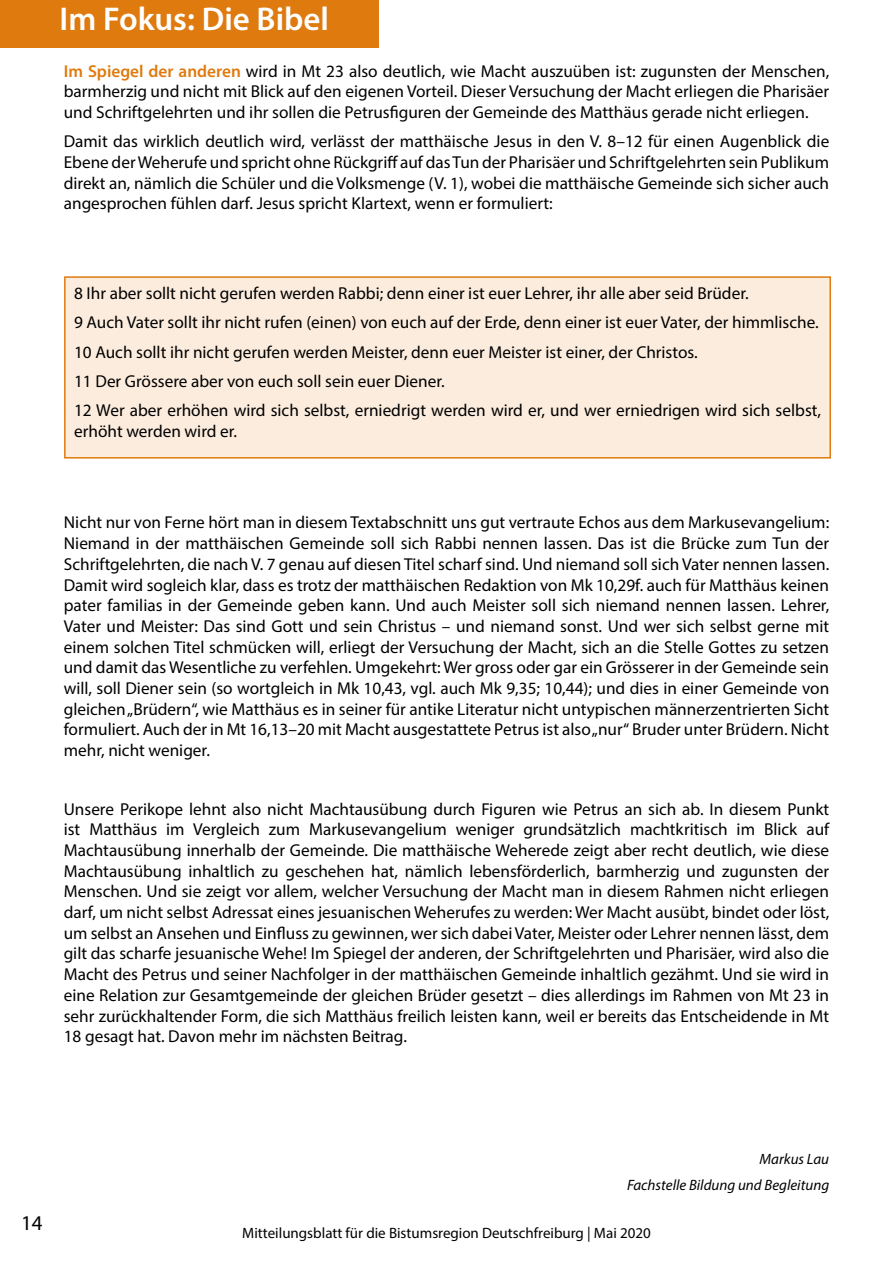
<style>
.page{position:relative;width:893px;height:1263px;background:#fff}
.page>*{position:absolute;margin:0;border:0;box-sizing:border-box;transform-origin:0 0}
.t1{font:600 33px "Myriad Pro";color:#fff}
.t2{font:21px "Myriad Pro";color:#000}
.t3{font:17.25px/20.7px "Myriad Pro";color:#000;text-align:justify}
.t4{font:15px "Myriad Pro";color:#000}
.t5{font:italic 15px/26.5px "Myriad Pro";color:#000;text-align:right}
.s1{font-weight:600;color:#df7a0e}
</style>
<div class="page">
<div style="left:0;top:0;width:378px;height:48px;background:#df7a0e"></div>
<div style="left:65px;top:277px;width:765px;height:181px;background:#fbecdd"></div>
<div style="left:64px;top:276px;width:767px;height:183px;border:2px solid #df7a0e"></div>
<h1 class="t1" style="left:60px;top:-2px;width:271px">Im Fokus: Die Bibel</h1>
<p class="t3" style="left:64px;top:60px;width:767px"><span class="s1">Im Spiegel der anderen</span> wird in Mt 23 also deutlich, wie Macht auszuüben ist: zugunsten der Menschen, barmherzig und nicht mit Blick auf den eigenen Vorteil. Dieser Versuchung der Macht erliegen die Pharisäer und Schriftgelehrten und ihr sollen die Petrusfiguren der Gemeinde des Matthäus gerade nicht erliegen.</p>
<p class="t3" style="left:64px;top:131px;width:767px">Damit das wirklich deutlich wird, verlässt der matthäische Jesus in den V. 8–12 für einen Augenblick die Ebene der Weherufe und spricht ohne Rückgriff auf das Tun der Pharisäer und Schriftgelehrten sein Publikum direkt an, nämlich die Schüler und die Volksmenge (V. 1), wobei die matthäische Gemeinde sich sicher auch angesprochen fühlen darf. Jesus spricht Klartext, wenn er formuliert:</p>
<p class="t3" style="left:74px;top:279px;width:748px;line-height:29.2px;text-align:left">8 Ihr aber sollt nicht gerufen werden Rabbi; denn einer ist euer Lehrer, ihr alle aber seid Brüder.<br>9 Auch Vater sollt ihr nicht rufen (einen) von euch auf der Erde, denn einer ist euer Vater, der himmlische.<br>10 Auch sollt ihr nicht gerufen werden Meister, denn euer Meister ist einer, der Christos.<br>11 Der Grössere aber von euch soll sein euer Diener.<br>12 Wer aber erhöhen wird sich selbst, erniedrigt werden wird er, und wer erniedrigen wird sich selbst,</p>
<p class="t3" style="left:74px;top:420px;width:165px">erhöht werden wird er.</p>
<p class="t3" style="left:64px;top:512px;width:767px">Nicht nur von Ferne hört man in diesem Textabschnitt uns gut vertraute Echos aus dem Markusevangelium:<br>Niemand in der matthäischen Gemeinde soll sich Rabbi nennen lassen. Das ist die Brücke zum Tun der Schriftgelehrten, die nach V. 7 genau auf diesen Titel scharf sind. Und niemand soll sich Vater nennen lassen.<br>Damit wird sogleich klar, dass es trotz der matthäischen Redaktion von Mk 10,29f. auch für Matthäus keinen pater familias in der Gemeinde geben kann. Und auch Meister soll sich niemand nennen lassen. Lehrer, Vater und Meister: Das sind Gott und sein Christus – und niemand sonst. Und wer sich selbst gerne mit einem solchen Titel schmücken will, erliegt der Versuchung der Macht, sich an die Stelle Gottes zu setzen und damit das Wesentliche zu verfehlen. Umgekehrt: Wer gross oder gar ein Grösserer in der Gemeinde sein will, soll Diener sein (so wortgleich in Mk 10,43, vgl. auch Mk 9,35; 10,44); und dies in einer Gemeinde von gleichen „Brüdern“, wie Matthäus es in seiner für antike Literatur nicht untypischen männerzentrierten Sicht formuliert. Auch der in Mt 16,13–20 mit Macht ausgestattete Petrus ist also „nur“ Bruder unter Brüdern. Nicht mehr, nicht weniger.</p>
<p class="t3" style="left:64px;top:798px;width:767px">Unsere Perikope lehnt also nicht Machtausübung durch Figuren wie Petrus an sich ab. In diesem Punkt ist Matthäus im Vergleich zum Markusevangelium weniger grundsätzlich machtkritisch im Blick auf Machtausübung innerhalb der Gemeinde. Die matthäische Weherede zeigt aber recht deutlich, wie diese Machtausübung inhaltlich zu geschehen hat, nämlich lebensförderlich, barmherzig und zugunsten der Menschen. Und sie zeigt vor allem, welcher Versuchung der Macht man in diesem Rahmen nicht erliegen darf, um nicht selbst Adressat eines jesuanischen Weherufes zu werden: Wer Macht ausübt, bindet oder löst, um selbst an Ansehen und Einfluss zu gewinnen, wer sich dabei Vater, Meister oder Lehrer nennen lässt, dem gilt das scharfe jesuanische Wehe! Im Spiegel der anderen, der Schriftgelehrten und Pharisäer, wird also die Macht des Petrus und seiner Nachfolger in der matthäischen Gemeinde inhaltlich gezähmt. Und sie wird in eine Relation zur Gesamtgemeinde der gleichen Brüder gesetzt – dies allerdings im Rahmen von Mt 23 in sehr zurückhaltender Form, die sich Matthäus freilich leisten kann, weil er bereits das Entscheidende in Mt 18 gesagt hat. Davon mehr im nächsten Beitrag.</p>
<p class="t2" style="left:21px;top:1210px;width:23px">14</p>
<p class="t5" style="left:627px;top:1145px;width:204px">Markus Lau<br>Fachstelle Bildung und Begleitung</p>
<p class="t4" style="left:242px;top:1224px;width:410px">Mitteilungsblatt für die Bistumsregion Deutschfreiburg | Mai 2020</p>
</div>
